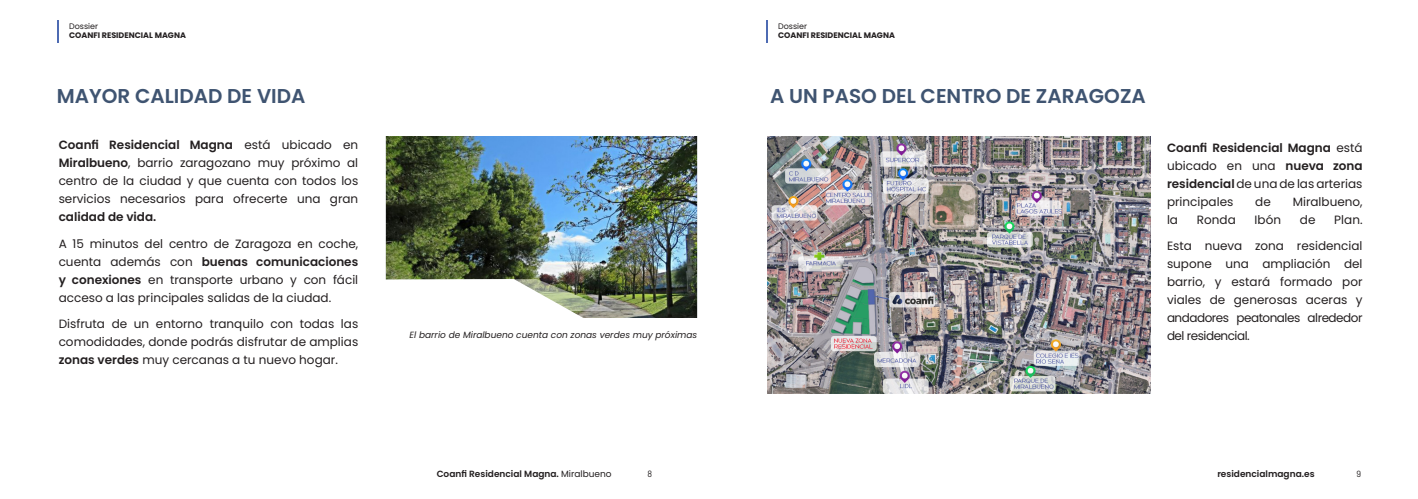
<style>
.page{position:relative;width:1418px;height:499px;background:#fff}
.page>*{position:absolute;margin:0;border:0;box-sizing:border-box;transform-origin:0 0}
.TEXTOS{font:600 20px "Poppins";color:#3f5471}
.TEXTOS-2{font:12px/18px "Poppins";color:#231f20;text-align:justify}
.t1{font:600 9px "Poppins";color:#231f20}
.TEXTOS-3{font:italic 9px "Poppins";color:#231f20}
.t2{font:9px "Barlow";color:#231f20}
.t3{font:700 8px "Poppins";color:#231f20}
.t4{font:8px "Poppins";color:#231f20}
.s1{font-weight:600}
.s2{font-weight:400}
</style>
<div class="page">
<hr style="left:57px;top:20px;width:2px;height:23px;background:#4e6bb3">
<hr style="left:765px;top:20px;width:2px;height:23px;background:#4e6bb3">
<img style="left:386px;top:137px;width:311px;height:180px">
<svg style="left:385px;top:279px;width:230px;height:39px"></svg>
<img style="left:768px;top:137px;width:381px;height:256px">
<p class="t4" style="left:69px;top:21px;width:31px">Dossier</p>
<p class="t3" style="left:69px;top:31px;width:118px">COANFI RESIDENCIAL MAGNA</p>
<p class="t4" style="left:778px;top:21px;width:31px">Dossier</p>
<p class="t3" style="left:778px;top:31px;width:118px">COANFI RESIDENCIAL MAGNA</p>
<p class="TEXTOS" style="left:57px;top:85px;width:250px">MAYOR CALIDAD DE VIDA</p>
<p class="TEXTOS" style="left:770px;top:85px;width:377px">A UN PASO DEL CENTRO DE ZARAGOZA</p>
<p class="TEXTOS-2" style="left:59px;top:136px;width:301px"><span class="s1">Coanfi Residencial Magna</span> está ubicado en <span class="s1">Miralbueno</span>, barrio zaragozano muy próximo al centro de la ciudad y que cuenta con todos los servicios necesarios para ofrecerte una gran <span class="s1">calidad de vida.</span></p>
<p class="TEXTOS-2" style="left:59px;top:235px;width:301px">A 15 minutos del centro de Zaragoza en coche, cuenta además con <span class="s1">buenas comunicaciones y conexiones</span> en transporte urbano y con fácil acceso a las principales salidas de la ciudad.</p>
<p class="TEXTOS-2" style="left:59px;top:315px;width:301px">Disfruta de un entorno tranquilo con todas las comodidades, donde podrás disfrutar de amplias <span class="s1">zonas verdes</span> muy cercanas a tu nuevo hogar.</p>
<p class="TEXTOS-3" style="left:409px;top:330px;width:289px">El barrio de Miralbueno cuenta con zonas verdes muy próximas</p>
<p class="TEXTOS-2" style="left:1166px;top:139px;width:197px"><span class="s1">Coanfi Residencial Magna</span> está ubicado en una <span class="s1">nueva zona residencial</span> de una de las arterias principales</p>
<p class="TEXTOS-2" style="left:1255px;top:193px;width:17px">de</p>
<p class="TEXTOS-2" style="left:1292px;top:193px;width:71px">Miralbueno,</p>
<p class="TEXTOS-2" style="left:1166px;top:211px;width:13px">la</p>
<p class="TEXTOS-2" style="left:1196px;top:211px;width:40px">Ronda</p>
<p class="TEXTOS-2" style="left:1254px;top:211px;width:28px">Ibón</p>
<p class="TEXTOS-2" style="left:1299px;top:211px;width:17px">de</p>
<p class="TEXTOS-2" style="left:1334px;top:211px;width:30px">Plan.</p>
<p class="TEXTOS-2" style="left:1166px;top:237px;width:197px">Esta nueva zona residencial supone una ampliación del barrio, y estará formado por viales de generosas aceras y andadores peatonales alrededor del residencial.</p>
<p class="t1" style="left:437px;top:469px;width:176px">Coanfi Residencial Magna. <span class="s2">Miralbueno</span></p>
<p class="t2" style="left:647px;top:467px;width:6px">8</p>
<p class="t1" style="left:1217px;top:469px;width:99px">residencialmagna.es</p>
<p class="t2" style="left:1356px;top:467px;width:6px">9</p>
</div>
